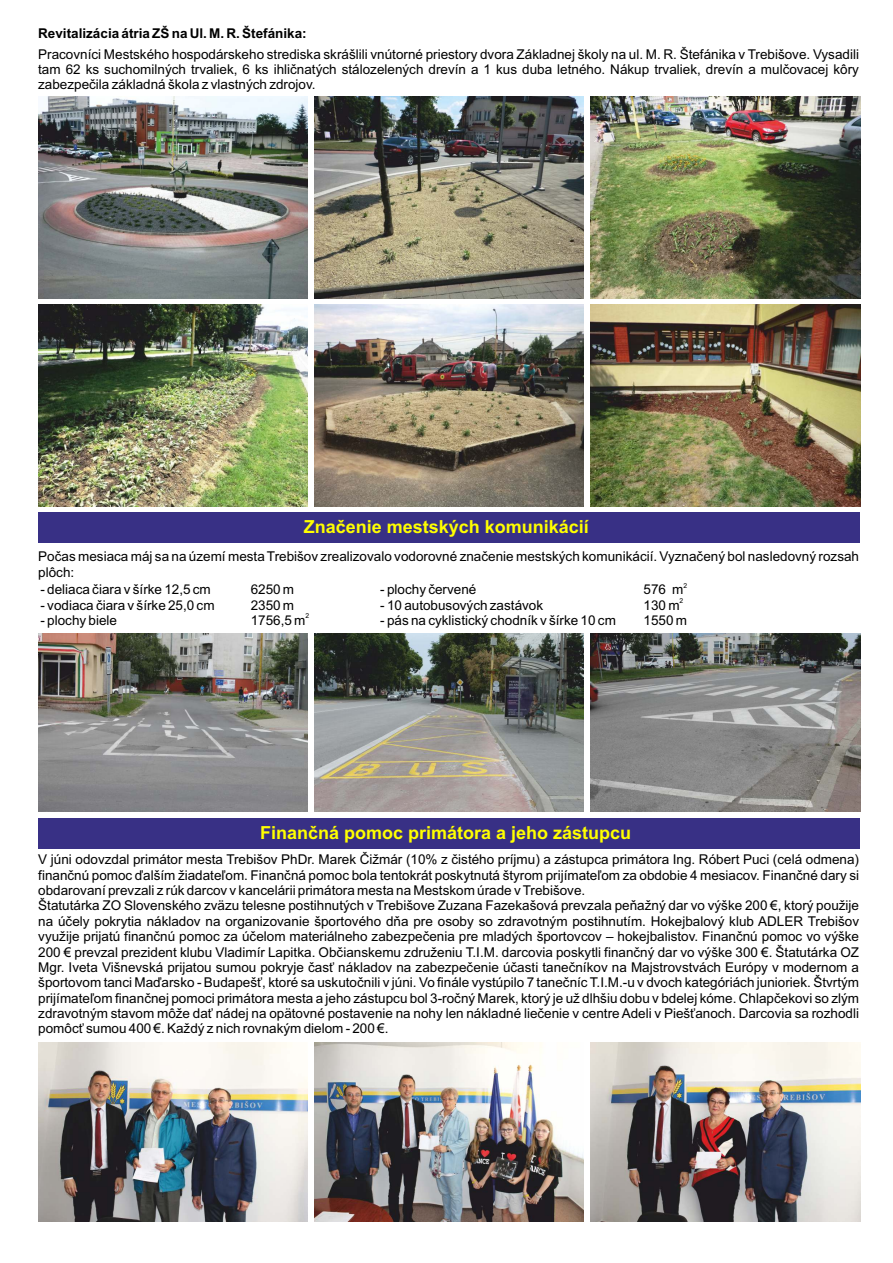
<style>
.page{position:relative;width:893px;height:1263px;background:#fff}
.page>*{position:absolute;margin:0;border:0;box-sizing:border-box;transform-origin:0 0}
.t1{font:700 18px "Arial";color:#ff0}
.t2{font:13.5px/15.3px "Arial";color:#000}
.t3{font:700 13.5px "Arial";color:#000}
.t4{font:6.75px "Arial";color:#000}
</style>
<div class="page">
<img style="left:315px;top:96px;width:269px;height:202px">
<img style="left:38px;top:96px;width:269px;height:202px">
<img style="left:591px;top:96px;width:269px;height:202px">
<img style="left:591px;top:1042px;width:269px;height:180px">
<img style="left:315px;top:1042px;width:269px;height:180px">
<img style="left:38px;top:1042px;width:269px;height:180px">
<div style="left:38px;top:512px;width:822px;height:31px;background:#383085"></div>
<img style="left:38px;top:634px;width:269px;height:178px">
<img style="left:315px;top:634px;width:269px;height:178px">
<img style="left:591px;top:634px;width:269px;height:178px">
<img style="left:591px;top:304px;width:269px;height:202px">
<img style="left:315px;top:304px;width:269px;height:202px">
<img style="left:38px;top:304px;width:269px;height:202px">
<div style="left:38px;top:818px;width:822px;height:31px;background:#383085"></div>
<p class="t3" style="left:38px;top:28px;width:270px">Revitalizácia átria ZŠ na Ul. M. R. Štefánika:</p>
<p class="t2" style="left:38px;top:47px;width:822px;text-align:justify">Pracovníci Mestského hospodárskeho strediska skrášlili vnútorné priestory dvora Základnej školy na ul. M. R. Štefánika v Trebišove. Vysadili tam 62 ks suchomilných trvaliek, 6 ks ihličnatých stálozelených drevín a 1 kus duba letného. Nákup trvaliek, drevín a mulčovacej kôry zabezpečila základná škola z vlastných zdrojov.</p>
<h1 class="t1" style="left:304px;top:520px;width:287px">Značenie mestských komunikácií</h1>
<p class="t2" style="left:38px;top:550px;width:822px">Počas mesiaca máj sa na území mesta Trebišov zrealizovalo vodorovné značenie mestských komunikácií. Vyznačený bol nasledovný rozsah plôch:</p>
<p class="t2" style="left:41px;top:583px;width:172px">- deliaca čiara v šírke 12,5 cm</p>
<p class="t2" style="left:251px;top:583px;width:45px">6250 m</p>
<p class="t2" style="left:41px;top:599px;width:176px">- vodiaca čiara v šírke 25,0 cm</p>
<p class="t2" style="left:251px;top:599px;width:45px">2350 m</p>
<p class="t4" style="left:305px;top:613px;width:5px">2</p>
<p class="t2" style="left:41px;top:614px;width:78px">- plochy biele</p>
<p class="t2" style="left:251px;top:614px;width:56px">1756,5 m</p>
<p class="t4" style="left:683px;top:583px;width:5px">2</p>
<p class="t2" style="left:380px;top:583px;width:98px">- plochy červené</p>
<p class="t2" style="left:644px;top:583px;width:41px">576 m</p>
<p class="t4" style="left:680px;top:598px;width:5px">2</p>
<p class="t2" style="left:380px;top:599px;width:164px">- 10 autobusových zastávok</p>
<p class="t2" style="left:644px;top:599px;width:38px">130 m</p>
<p class="t2" style="left:380px;top:614px;width:237px">- pás na cyklistický chodník v šírke 10 cm</p>
<p class="t2" style="left:644px;top:614px;width:45px">1550 m</p>
<h1 class="t1" style="left:260px;top:826px;width:373px">Finančná pomoc primátora a jeho zástupcu</h1>
<p class="t2" style="left:38px;top:853px;width:822px">V júni odovzdal primátor mesta Trebišov PhDr. Marek Čižmár (10% z čistého príjmu) a zástupca primátora Ing. Róbert Puci (celá odmena) finančnú pomoc ďalším žiadateľom. Finančná pomoc bola tentokrát poskytnutá štyrom prijímateľom za obdobie 4 mesiacov. Finančné dary si obdarovaní prevzali z rúk darcov v kancelárii primátora mesta na Mestskom úrade v Trebišove.<br>Štatutárka ZO Slovenského zväzu telesne postihnutých v Trebišove Zuzana Fazekašová prevzala peňažný dar vo výške 200 €, ktorý použije na účely pokrytia nákladov na organizovanie športového dňa pre osoby so zdravotným postihnutím. Hokejbalový klub ADLER Trebišov využije prijatú finančnú pomoc za účelom materiálneho zabezpečenia pre mladých športovcov – hokejbalistov. Finančnú pomoc vo výške 200 € prevzal prezident klubu Vladimír Lapitka. Občianskemu združeniu T.I.M. darcovia poskytli finančný dar vo výške 300 €. Štatutárka OZ Mgr. Iveta Višnevská prijatou sumou pokryje časť nákladov na zabezpečenie účasti tanečníkov na Majstrovstvách Európy v modernom a športovom tanci Maďarsko - Budapešť, ktoré sa uskutočnili v júni. Vo finále vystúpilo 7 tanečníc T.I.M.-u v dvoch kategóriách junioriek. Štvrtým prijímateľom finančnej pomoci primátora mesta a jeho zástupcu bol 3-ročný Marek, ktorý je už dlhšiu dobu v bdelej kóme. Chlapčekovi so zlým zdravotným stavom môže dať nádej na opätovné postavenie na nohy len nákladné liečenie v centre Adeli v Piešťanoch. Darcovia sa rozhodli pomôcť sumou 400 €. Každý z nich rovnakým dielom - 200 €.</p>
</div>
